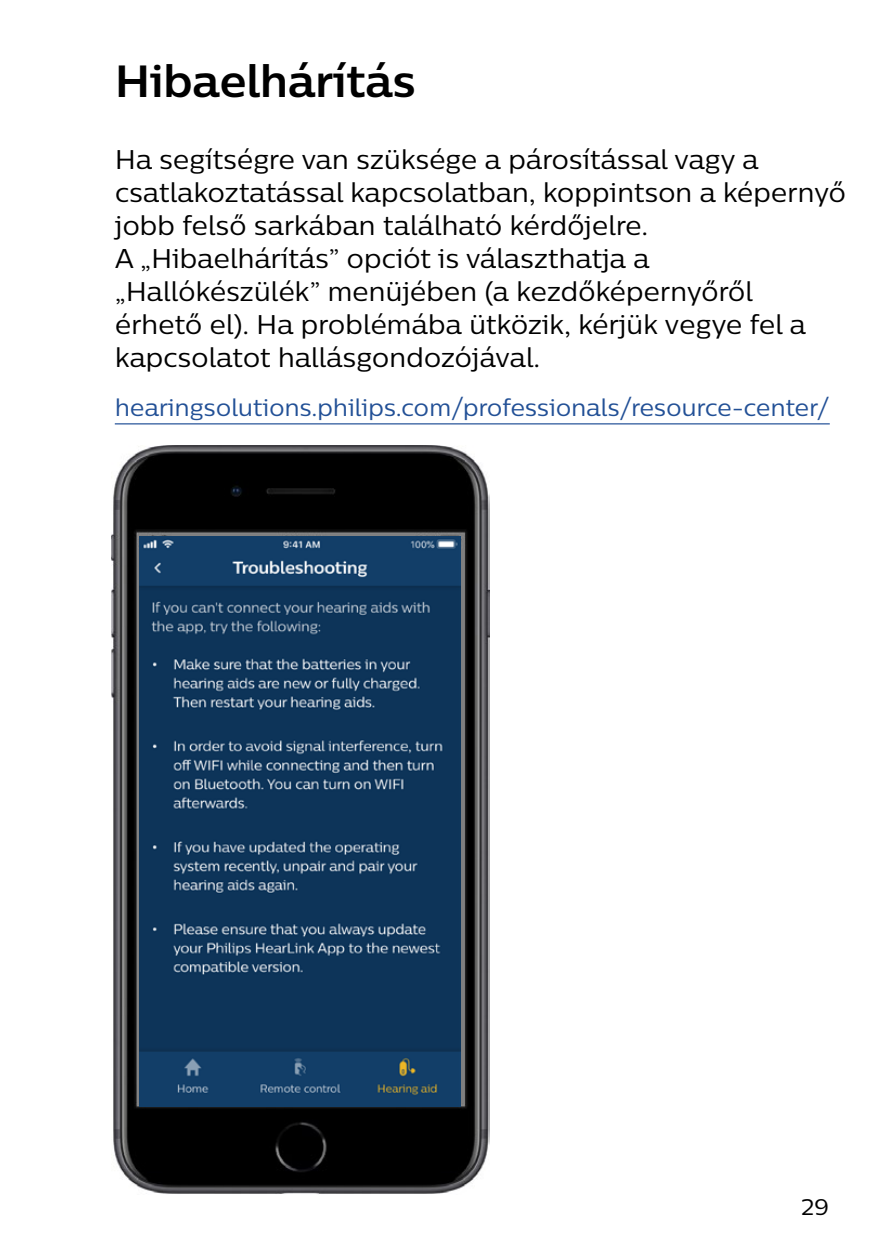
<style>
.page{position:relative;width:893px;height:1259px;background:#fff}
.page>*{position:absolute;margin:0;border:0;box-sizing:border-box;transform-origin:0 0}
.t1{font:700 45px "Centrale Sans";letter-spacing:-.015em;color:#000}
.t2{font:27px/33px "Centrale Sans";letter-spacing:-.015em;color:#000}
.t3{font:24px "Centrale Sans";letter-spacing:-.015em;color:#225096}
.t4{font:22.5px "Centrale Sans";color:#000}
</style>
<div class="page">
<img style="left:112px;top:445px;width:377px;height:749px">
<img style="left:140px;top:536px;width:320px;height:570px">
<hr style="left:115px;top:423px;width:715px;height:1px;background:#225096">
<h1 class="t1" style="left:115px;top:53px;width:303px">Hibaelhárítás</h1>
<p class="t2" style="left:115px;top:142px;width:733px">Ha segítségre van szüksége a párosítással vagy a csatlakoztatással kapcsolatban, koppintson a képernyő jobb felső sarkában található kérdőjelre.<br>A „Hibaelhárítás” opciót is választhatja a „Hallókészülék” menüjében (a kezdőképernyőről érhető el). Ha problémába ütközik, kérjük vegye fel a kapcsolatot hallásgondozójával.</p>
<p class="t3" style="left:115px;top:393px;width:716px">hearingsolutions.philips.com/professionals/resource-center/</p>
<p class="t4" style="left:801px;top:1192px;width:30px">29</p>
</div>
